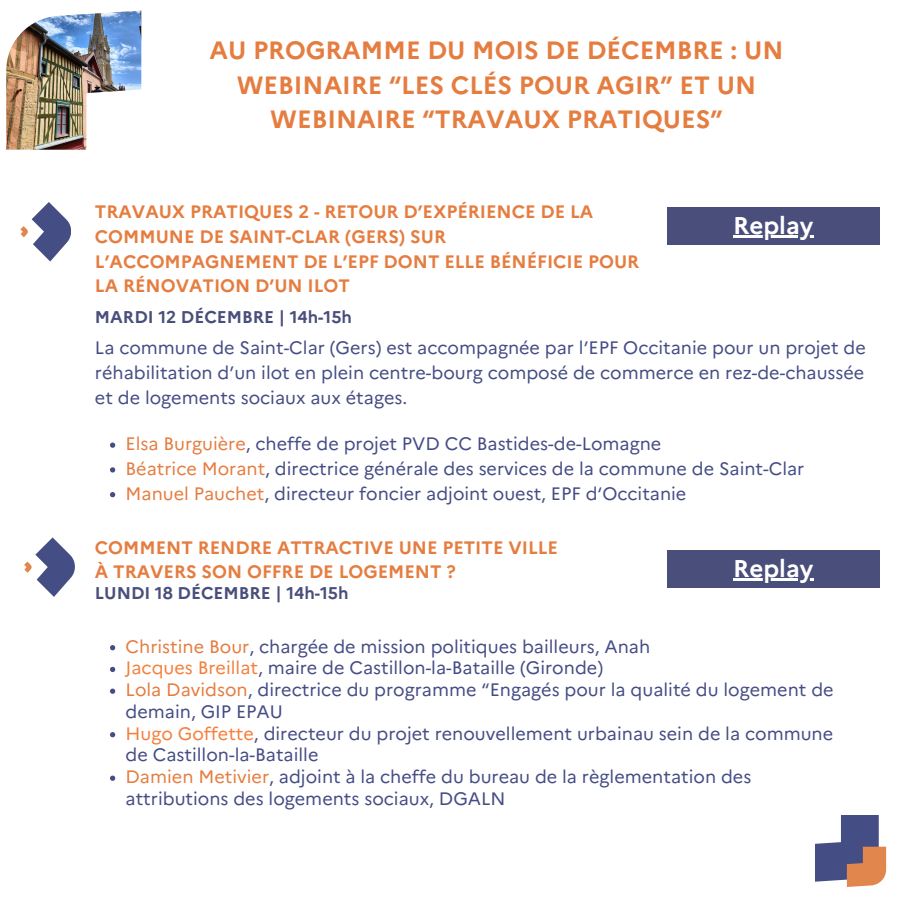
<style>
.page{position:relative;width:900px;height:900px;background:#fff}
.page>*{position:absolute;margin:0;border:0;box-sizing:border-box;transform-origin:0 0}
.t1{font:700 25px/34.5px "Marianne";color:#e57d40;text-align:center}
.t2{font:700 24.2px "Marianne";color:#fff}
.t3{font:18px/21.8px "Marianne";color:#454d85}
.t4{font:700 18px/24.8px "Marianne";color:#e57d40}
.t5{font:700 17px "Marianne";color:#494e7b}
.s1{color:#e57d40}
.s2{color:#f57f3b}
</style>
<div class="page">
<img style="left:6px;top:11px;width:135px;height:139px">
<svg style="left:815px;top:815px;width:71px;height:72px"></svg>
<div style="left:667px;top:208px;width:213px;height:37px;background:#494e7b"></div>
<hr style="left:733px;top:235px;width:80px;height:3px;background:#fff">
<svg style="left:20px;top:202px;width:51px;height:60px"></svg>
<div style="left:667px;top:550px;width:213px;height:37px;background:#494e7b"></div>
<hr style="left:733px;top:578px;width:80px;height:3px;background:#fff">
<svg style="left:24px;top:537px;width:51px;height:60px"></svg>
<svg style="left:110px;top:443px;width:5px;height:5px"></svg>
<svg style="left:110px;top:467px;width:5px;height:6px"></svg>
<svg style="left:110px;top:492px;width:5px;height:5px"></svg>
<svg style="left:110px;top:645px;width:5px;height:5px"></svg>
<svg style="left:110px;top:667px;width:5px;height:5px"></svg>
<svg style="left:110px;top:689px;width:5px;height:5px"></svg>
<svg style="left:110px;top:732px;width:5px;height:5px"></svg>
<svg style="left:110px;top:776px;width:5px;height:5px"></svg>
<p class="t1" style="left:209px;top:33px;width:576px">AU PROGRAMME DU MOIS DE DÉCEMBRE : UN<br>WEBINAIRE “LES CLÉS POUR AGIR” ET UN<br>WEBINAIRE “TRAVAUX PRATIQUES”</p>
<p class="t4" style="left:95px;top:199px;width:546px">TRAVAUX PRATIQUES 2 - RETOUR D’EXPÉRIENCE DE LA COMMUNE DE SAINT-CLAR (GERS) SUR L’ACCOMPAGNEMENT DE L’EPF DONT ELLE BÉNÉFICIE POUR LA RÉNOVATION D’UN ILOT</p>
<p class="t5" style="left:95px;top:306px;width:259px">MARDI 12 DÉCEMBRE | 14h-15h</p>
<p class="t2" style="left:733px;top:211px;width:82px">Replay</p>
<p class="t3" style="left:95px;top:335px;width:772px;line-height:24.8px;text-align:justify">La commune de Saint-Clar (Gers) est accompagnée par l’EPF Occitanie pour un projet de réhabilitation d’un ilot en plein centre-bourg composé de commerce en rez-de-chaussée et de logements sociaux aux étages.</p>
<p class="t3" style="left:126px;top:433px;width:537px"><span class="s1">Elsa Burguière</span>, cheffe de projet PVD CC Bastides-de-Lomagne</p>
<p class="t3" style="left:126px;top:457px;width:680px"><span class="s1">Béatrice Morant</span>, directrice générale des services de la commune de Saint-Clar</p>
<p class="t3" style="left:126px;top:482px;width:562px"><span class="s1">Manuel Pauchet</span>, directeur foncier adjoint ouest, EPF d‘Occitanie</p>
<p class="t4" style="left:95px;top:535px;width:465px">COMMENT RENDRE ATTRACTIVE UNE PETITE VILLE<br>À TRAVERS SON OFFRE DE LOGEMENT ?</p>
<p class="t5" style="left:95px;top:582px;width:255px">LUNDI 18 DÉCEMBRE | 14h-15h</p>
<p class="t2" style="left:733px;top:553px;width:82px">Replay</p>
<p class="t3" style="left:126px;top:635px;width:526px"><span class="s1">Christine Bour</span>, chargée de mission politiques bailleurs, Anah</p>
<p class="t3" style="left:126px;top:657px;width:479px"><span class="s2">Jacques Breillat</span>, maire de Castillon-la-Bataille (Gironde)</p>
<p class="t3" style="left:126px;top:679px;width:710px"><span class="s1">Lola Davidson</span>, directrice du programme “Engagés pour la qualité du logement de demain, GIP EPAU</p>
<p class="t3" style="left:126px;top:722px;width:709px"><span class="s2">Hugo Goffette</span>, directeur du projet renouvellement urbainau sein de la commune de Castillon-la-Bataille</p>
<p class="t3" style="left:126px;top:766px;width:627px"><span class="s1">Damien Metivier</span>, adjoint à la cheffe du bureau de la règlementation des attributions des logements sociaux, DGALN</p>
</div>
